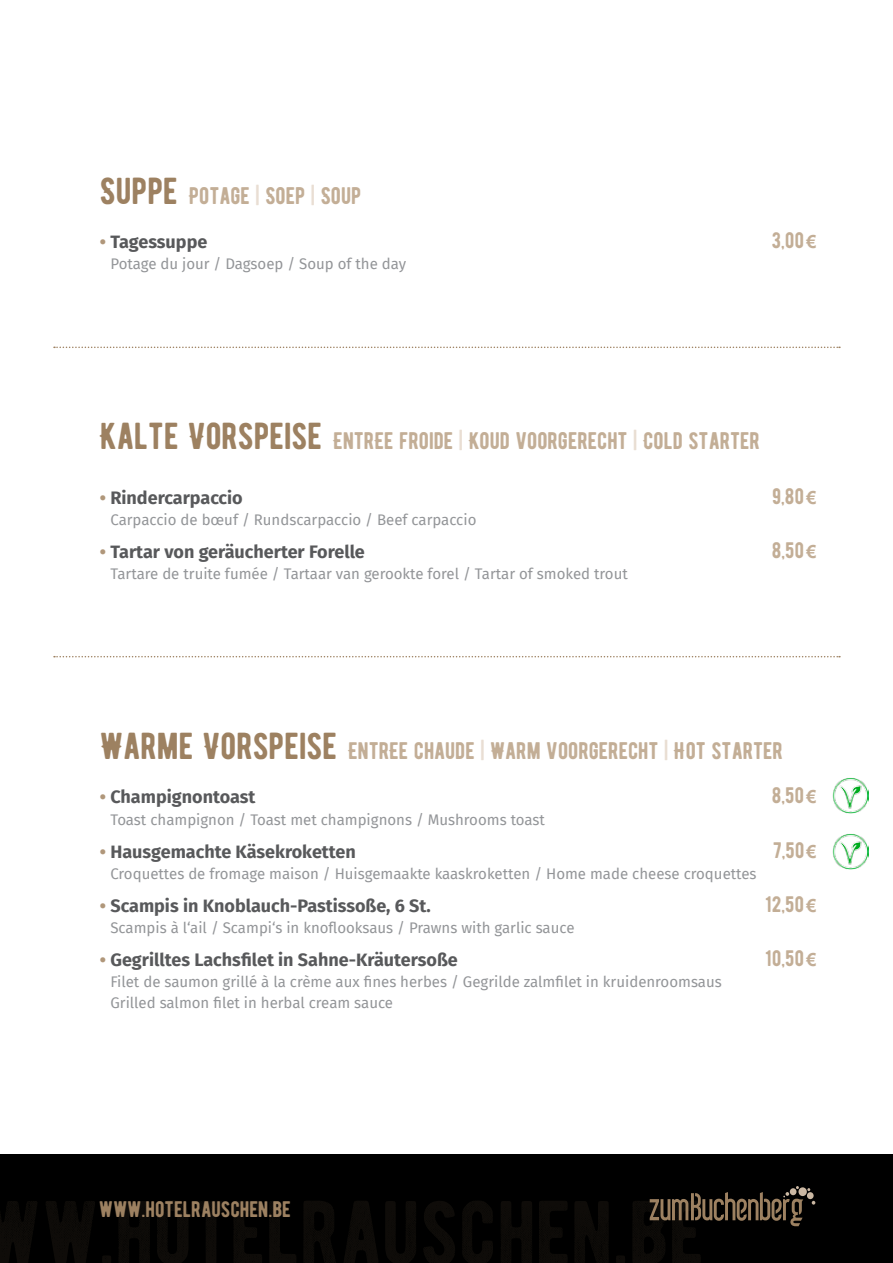
<style>
.page{position:relative;width:893px;height:1263px;background:#fff}
.page>*{position:absolute;margin:0;border:0;box-sizing:border-box;transform-origin:0 0}
.t1{font:24px "BERNIERREGULAR";color:#c3ae96}
.t2{font:22.5px "BERNIERREGULAR";color:#c3ae96}
.t3{font:22.5px "BERNIERREGULAR";color:#9d8161}
.t4{font:700 18px "Fira Sans";color:#58595b}
.t5{font:15px/21px "Fira Sans";color:#939598}
.s1{font-size:37.5px;color:#9d8161}
.s2{color:#e9ded3}
.s3{color:#b0977a}
.s4{font-family:"Arial";font-weight:700;font-size:18px}
</style>
<div class="page">
<svg style="left:54px;top:347px;width:786px;height:1px"></svg>
<svg style="left:54px;top:656px;width:786px;height:1px"></svg>
<div style="left:0;top:1155px;width:893px;height:108px;background:#000"></div>
<svg style="left:650px;top:1186px;width:165px;height:40px"></svg>
<img style="left:832px;top:778px;width:36px;height:35px">
<img style="left:832px;top:834px;width:36px;height:35px">
<h1 class="t1" style="left:100px;top:176px;width:263px"><span class="s1">SUPPE</span> POTAGE <span class="s2">|</span> SOEP <span class="s2">|</span> SOUP</h1>
<p class="t4" style="left:100px;top:226px;width:109px"><span class="s3">•</span> Tagessuppe</p>
<h2 class="t2" style="left:771px;top:221px;width:46px">3,00<span class="s4">€</span></h2>
<p class="t5" style="left:110px;top:253px;width:297px">Potage du jour / Dagsoep / Soup of the day</p>
<h1 class="t1" style="left:100px;top:421px;width:662px"><span class="s1">KALTE VORSPEISE</span> ENTREE FROIDE <span class="s2">|</span> KOUD VOORGERECHT <span class="s2">|</span> COLD STARTER</h1>
<p class="t4" style="left:100px;top:482px;width:144px"><span class="s3">•</span> Rindercarpaccio</p>
<h2 class="t2" style="left:772px;top:477px;width:46px">9,80<span class="s4">€</span></h2>
<p class="t5" style="left:110px;top:508px;width:368px">Carpaccio de bœuf / Rundscarpaccio / Beef carpaccio</p>
<p class="t4" style="left:100px;top:536px;width:266px"><span class="s3">•</span> Tartar von geräucherter Forelle</p>
<h2 class="t2" style="left:772px;top:531px;width:46px">8,50<span class="s4">€</span></h2>
<p class="t5" style="left:110px;top:562px;width:519px">Tartare de truite fumée / Tartaar van gerookte forel / Tartar of smoked trout</p>
<h1 class="t1" style="left:100px;top:730px;width:685px"><span class="s1">WARME VORSPEISE</span> ENTREE CHAUDE <span class="s2">|</span> WARM VOORGERECHT <span class="s2">|</span> HOT STARTER</h1>
<p class="t4" style="left:100px;top:781px;width:157px"><span class="s3">•</span> Champignontoast</p>
<h2 class="t2" style="left:772px;top:776px;width:46px">8,50<span class="s4">€</span></h2>
<p class="t5" style="left:110px;top:809px;width:436px">Toast champignon / Toast met champignons / Mushrooms toast</p>
<p class="t4" style="left:100px;top:837px;width:257px"><span class="s3">•</span> Hausgemachte Käsekroketten</p>
<h2 class="t2" style="left:773px;top:832px;width:45px">7,50<span class="s4">€</span></h2>
<p class="t5" style="left:110px;top:863px;width:648px">Croquettes de fromage maison / Huisgemaakte kaaskroketten / Home made cheese croquettes</p>
<p class="t4" style="left:100px;top:891px;width:333px"><span class="s3">•</span> Scampis in Knoblauch-Pastissoße, 6 St.</p>
<h2 class="t2" style="left:765px;top:886px;width:53px">12,50<span class="s4">€</span></h2>
<p class="t5" style="left:110px;top:917px;width:466px">Scampis à l‘ail / Scampi‘s in knoflooksaus / Prawns with garlic sauce</p>
<p class="t4" style="left:100px;top:945px;width:359px"><span class="s3">•</span> Gegrilltes Lachsfilet in Sahne-Kräutersoße</p>
<h2 class="t2" style="left:765px;top:940px;width:53px">10,50<span class="s4">€</span></h2>
<p class="t5" style="left:110px;top:971px;width:613px">Filet de saumon grillé à la crème aux fines herbes / Gegrilde zalmfilet in kruidenroomsaus<br>Grilled salmon filet in herbal cream sauce</p>
<h2 class="t3" style="left:99px;top:1190px;width:194px">WWW.HOTELRAUSCHEN.BE</h2>
</div>
